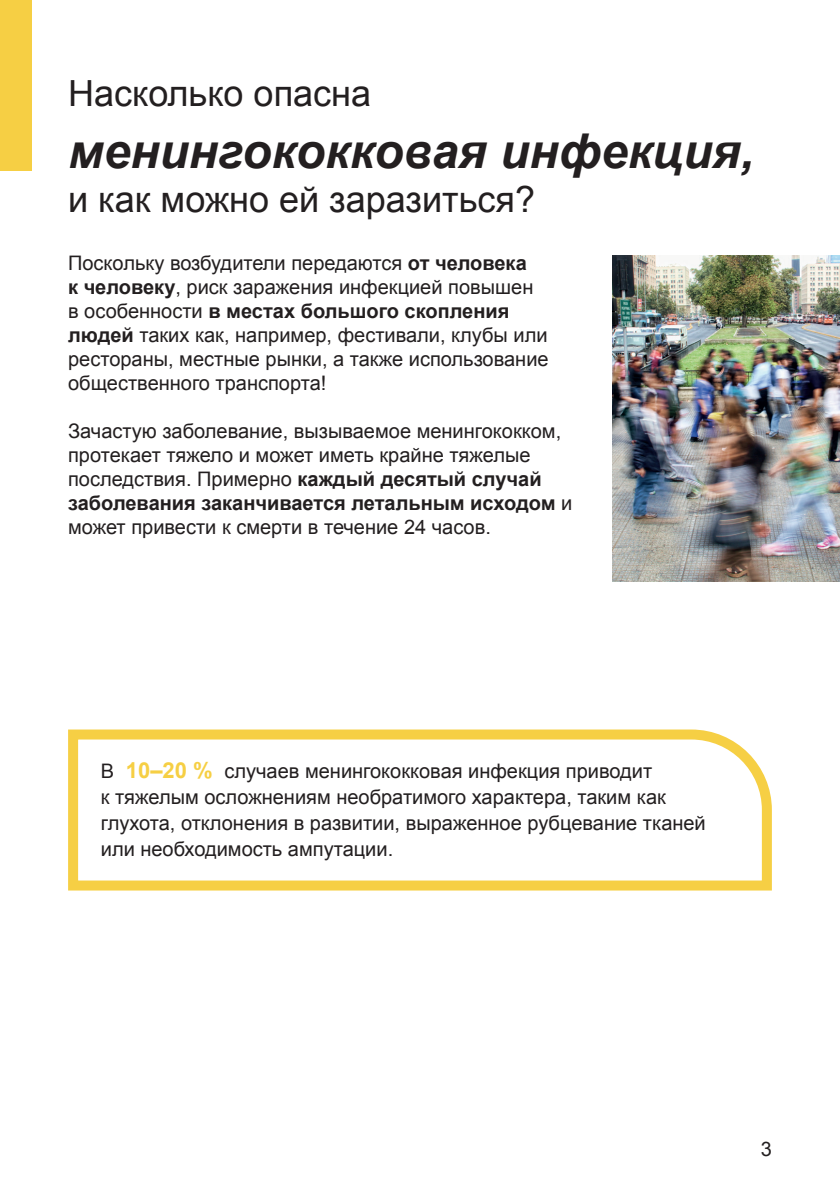
<style>
.page{position:relative;width:840px;height:1191px;background:#fff}
.page>*{position:absolute;margin:0;border:0;box-sizing:border-box;transform-origin:0 0}
.t1{font:italic 700 48px "Arial";color:#231f20}
.t2{font:36px "Arial";color:#231f20}
.t3{font:20px/24px "Arial";color:#231f20}
.s1{font-weight:700}
.s2{font-weight:700;font-size:22px;color:#f6cf44}
</style>
<div class="page">
<svg style="left:68px;top:729px;width:704px;height:162px"></svg>
<img style="left:612px;top:255px;width:227px;height:326px">
<div style="left:0;top:0;width:31px;height:170px;background:#f6cf44"></div>
<h2 class="t2" style="left:68px;top:69px;width:304px">Насколько опасна</h2>
<h1 class="t1" style="left:68px;top:119px;width:687px">менингококковая инфекция,</h1>
<h2 class="t2" style="left:68px;top:175px;width:468px">и как можно ей заразиться?</h2>
<p class="t3" style="left:68px;top:251px;width:482px">Поскольку возбудители передаются <span class="s1">от человека<br>к человеку</span>, риск заражения инфекцией повышен в особенности <span class="s1">в местах большого скопления людей</span> таких как, например, фестивали, клубы или рестораны, местные рынки, а также использование общественного транспорта!</p>
<p class="t3" style="left:68px;top:419px;width:505px">Зачастую заболевание, вызываемое менингококком, протекает тяжело и может иметь крайне тяжелые последствия. Примерно <span class="s1">каждый десятый случай заболевания заканчивается летальным исходом</span> и может привести к смерти в течение 24 часов.</p>
<p class="t3" style="left:101px;top:758px;width:606px;line-height:26px">В <span class="s2">10–20 %</span> случаев менингококковая инфекция приводит<br>к тяжелым осложнениям необратимого характера, таким как глухота, отклонения в развитии, выраженное рубцевание тканей или необходимость ампутации.</p>
<p class="t3" style="left:760px;top:1136px;width:13px">3</p>
</div>
